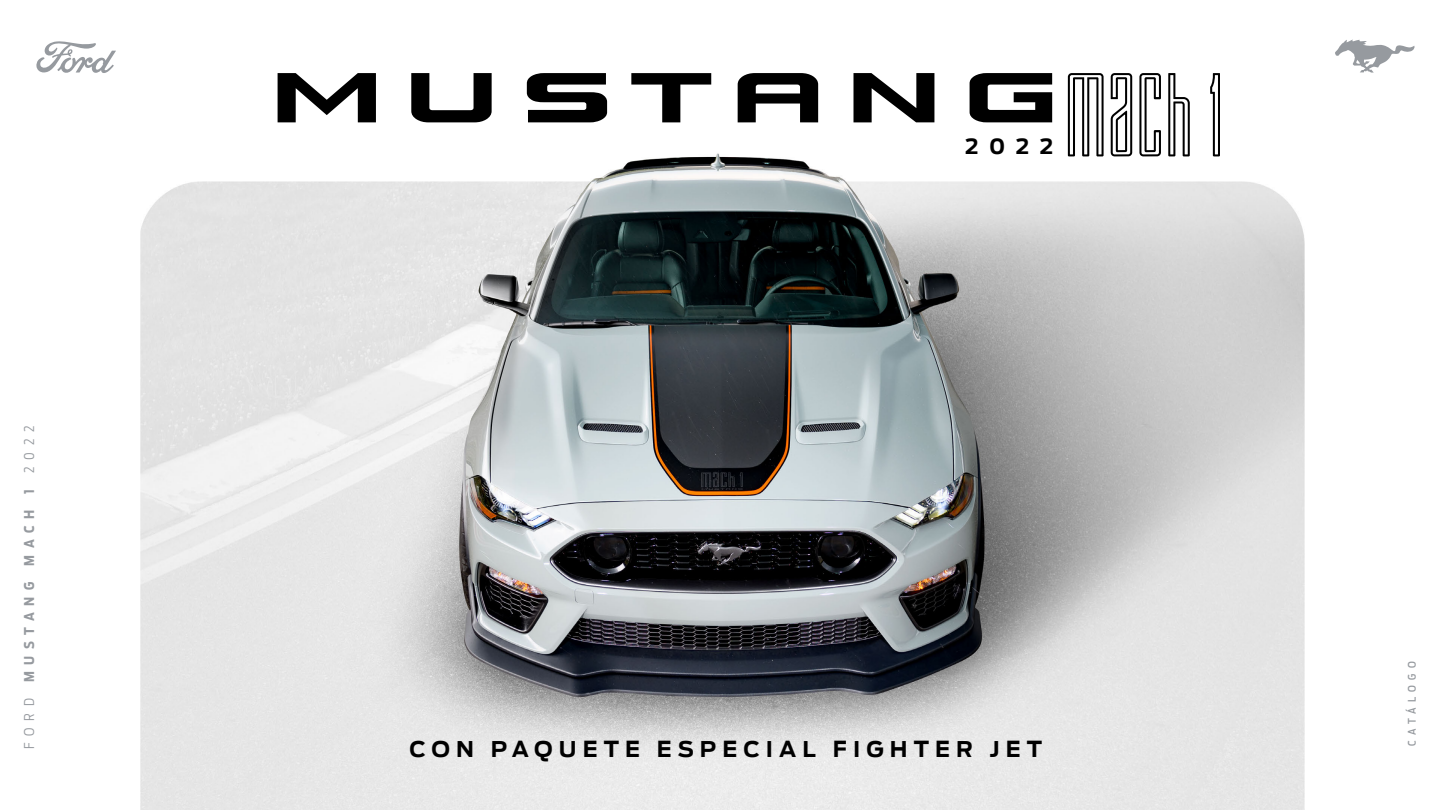
<style>
.page{position:relative;width:1440px;height:810px;background:#fff}
.page>*{position:absolute;margin:0;border:0;box-sizing:border-box;transform-origin:0 0}
.t1{font:21.75px "Ford Antenna Bold";letter-spacing:.28em;color:#000}
.t2{font:21px "Ford Antenna Bold";color:#000}
.t3{font:700 13.5px "Ford Antenna Cond";letter-spacing:.5em;color:#969a9f}
.t4{font:500 10.5px "Ford Antenna Cond";letter-spacing:.495em;color:#969a9f}
.s1{font-weight:300}
</style>
<div class="page">
<img style="left:140px;top:147px;width:1165px;height:663px">
<svg style="left:1068px;top:73px;width:36px;height:83px"></svg>
<svg style="left:1139px;top:73px;width:22px;height:83px"></svg>
<svg style="left:1168px;top:73px;width:22px;height:83px"></svg>
<svg style="left:1210px;top:73px;width:10px;height:83px"></svg>
<svg style="left:1111px;top:73px;width:21px;height:83px"></svg>
<svg style="left:36px;top:41px;width:80px;height:32px"></svg>
<svg style="left:411px;top:73px;width:81px;height:49px"></svg>
<svg style="left:527px;top:73px;width:80px;height:49px"></svg>
<svg style="left:278px;top:73px;width:98px;height:49px"></svg>
<svg style="left:738px;top:73px;width:80px;height:49px"></svg>
<svg style="left:854px;top:73px;width:80px;height:49px"></svg>
<svg style="left:970px;top:73px;width:82px;height:49px"></svg>
<svg style="left:631px;top:73px;width:80px;height:49px"></svg>
<svg style="left:1335px;top:40px;width:79px;height:33px"></svg>
<p class="t3" style="left:17px;top:749px;width:325px;rotate:-90deg"><span class="s1">FORD</span> MUSTANG MACH 1 <span class="s1">2022</span></p>
<p class="t2" style="left:965px;top:127px;width:90px">2022</p>
<p class="t1" style="left:409px;top:729px;width:634px">CON PAQUETE ESPECIAL FIGHTER JET</p>
<p class="t4" style="left:1403px;top:746px;width:86px;rotate:-90deg">CATÁLOGO</p>
</div>
